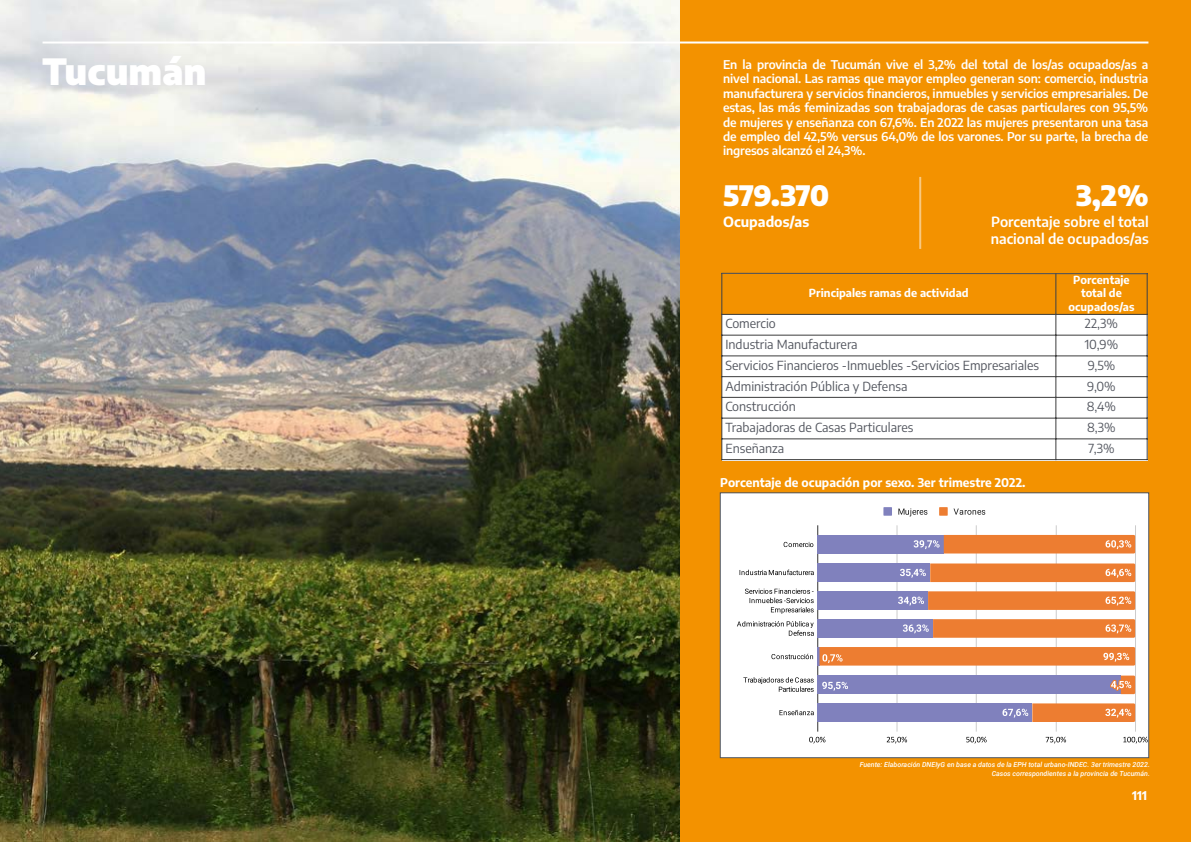
<style>
.page{position:relative;width:1191px;height:842px;background:#fff}
.page>*{position:absolute;margin:0;border:0;box-sizing:border-box;transform-origin:0 0}
.t1{font:900 36px "Encode Sans";color:#fff}
.t2{font:900 28px "Encode Sans";letter-spacing:-.02em;color:#fff}
.t3{font:600 14px/16.8px "Encode Sans";color:#fff}
.t4{font:700 14px "Encode Sans";color:#fff}
.t5{font:12.4px "Encode Sans";color:#52555e}
.t6{font:600 12px/14.4px "Encode Sans";letter-spacing:-.01em;color:#fff;text-align:justify}
.t7{font:700 12px "Encode Sans";color:#fff}
.t8{font:700 11.1px/13.5px "Encode Sans";color:#fff;text-align:center}
.t9{font:italic 500 7px/8.4px "Roboto";color:#fff;text-align:right}
</style>
<div class="page">
<img style="left:0;top:0;width:680px;height:842px">
<div style="left:680px;top:0;width:511px;height:842px;background:#f39200"></div>
<div style="left:720px;top:493px;width:428px;height:265px;background:#fff"></div>
<hr style="left:817px;top:525px;width:1px;height:207px;background:#333">
<hr style="left:896px;top:525px;width:1px;height:207px;background:#ccc">
<hr style="left:976px;top:525px;width:1px;height:207px;background:#ccc">
<hr style="left:1056px;top:525px;width:1px;height:207px;background:#ccc">
<hr style="left:1135px;top:525px;width:1px;height:207px;background:#ccc">
<div style="left:817px;top:535px;width:126px;height:18px;background:#8081bd"></div>
<div style="left:817px;top:563px;width:113px;height:19px;background:#8081bd"></div>
<div style="left:817px;top:591px;width:111px;height:19px;background:#8081bd"></div>
<div style="left:817px;top:619px;width:116px;height:19px;background:#8081bd"></div>
<div style="left:817px;top:676px;width:303px;height:18px;background:#8081bd"></div>
<div style="left:817px;top:703px;width:215px;height:19px;background:#8081bd"></div>
<svg style="left:822px;top:681px;width:26px;height:10px"></svg>
<svg style="left:913px;top:535px;width:222px;height:18px;background:#e08249"></svg>
<svg style="left:897px;top:562px;width:238px;height:20px"></svg>
<svg style="left:896px;top:590px;width:239px;height:20px"></svg>
<svg style="left:903px;top:619px;width:232px;height:19px;background:#e1844b"></svg>
<svg style="left:1108px;top:675px;width:27px;height:19px"></svg>
<svg style="left:1002px;top:702px;width:133px;height:20px"></svg>
<svg style="left:783px;top:542px;width:30px;height:5px"></svg>
<svg style="left:739px;top:570px;width:75px;height:5px"></svg>
<svg style="left:745px;top:589px;width:68px;height:25px"></svg>
<svg style="left:737px;top:621px;width:77px;height:15px"></svg>
<svg style="left:771px;top:647px;width:364px;height:19px;background:#ec9051"></svg>
<svg style="left:743px;top:677px;width:70px;height:15px"></svg>
<svg style="left:779px;top:710px;width:35px;height:5px"></svg>
<svg style="left:809px;top:737px;width:16px;height:6px"></svg>
<svg style="left:886px;top:737px;width:21px;height:6px"></svg>
<svg style="left:966px;top:737px;width:20px;height:6px"></svg>
<svg style="left:1045px;top:737px;width:21px;height:6px"></svg>
<svg style="left:1123px;top:737px;width:24px;height:6px"></svg>
<div style="left:883px;top:507px;width:9px;height:9px;background:#8081bd"></div>
<svg style="left:898px;top:508px;width:29px;height:8px"></svg>
<div style="left:939px;top:507px;width:8px;height:9px;background:#ed7d31"></div>
<svg style="left:953px;top:508px;width:32px;height:7px"></svg>
<div style="left:720px;top:492px;width:429px;height:266px;border:1px solid #4f545c"></div>
<hr style="left:43px;top:42px;width:1105px;height:2px;background:#fff">
<div style="left:722px;top:315px;width:425px;height:145px;background:#fff"></div>
<hr style="left:721px;top:273px;width:1px;height:187px;background:#434343">
<hr style="left:1055px;top:273px;width:1px;height:187px;background:#434343">
<hr style="left:721px;top:314px;width:426px;height:1px;background:#434343">
<hr style="left:721px;top:335px;width:426px;height:1px;background:#434343">
<hr style="left:721px;top:355px;width:426px;height:1px;background:#434343">
<hr style="left:721px;top:376px;width:426px;height:1px;background:#434343">
<hr style="left:721px;top:397px;width:426px;height:1px;background:#434343">
<hr style="left:721px;top:418px;width:426px;height:1px;background:#434343">
<hr style="left:721px;top:438px;width:426px;height:1px;background:#434343">
<hr style="left:721px;top:459px;width:426px;height:1px;background:#434343">
<hr style="left:1146px;top:273px;width:1px;height:187px;background:#434343">
<svg style="left:721px;top:272px;width:427px;height:3px"></svg>
<hr style="left:919px;top:177px;width:2px;height:72px;background:#fff">
<h1 class="t1" style="left:43px;top:47px;width:166px">Tucumán</h1>
<p class="t6" style="left:723px;top:57px;width:427px">En la provincia de Tucumán vive el 3,2% del total de los/as ocupados/as a nivel nacional. Las ramas que mayor empleo generan son: comercio, industria manufacturera y servicios financieros, inmuebles y servicios empresariales. De estas, las más feminizadas son trabajadoras de casas particulares con 95,5% de mujeres y enseñanza con 67,6%. En 2022 las mujeres presentaron una tasa de empleo del 42,5% versus 64,0% de los varones. Por su parte, la brecha de ingresos alcanzó el 24,3%.</p>
<h2 class="t2" style="left:723px;top:176px;width:108px">579.370</h2>
<p class="t4" style="left:723px;top:212px;width:88px">Ocupados/as</p>
<p class="t8" style="left:809px;top:286px;width:161px">Principales ramas de actividad</p>
<h2 class="t2" style="left:1076px;top:176px;width:74px">3,2%</h2>
<p class="t3" style="left:990px;top:213px;width:159px">Porcentaje sobre el total nacional de ocupados/as</p>
<p class="t8" style="left:1068px;top:272px;width:68px">Porcentaje total de ocupados/as</p>
<p class="t5" style="left:725px;top:315px;width:52px">Comercio</p>
<p class="t5" style="left:1085px;top:315px;width:35px">22,3%</p>
<p class="t5" style="left:725px;top:336px;width:134px">Industria Manufacturera</p>
<p class="t5" style="left:1084px;top:336px;width:35px">10,9%</p>
<p class="t5" style="left:725px;top:357px;width:315px">Servicios Financieros -Inmuebles -Servicios Empresariales</p>
<p class="t5" style="left:1087px;top:357px;width:29px">9,5%</p>
<p class="t5" style="left:725px;top:377px;width:183px">Administración Pública y Defensa</p>
<p class="t5" style="left:1087px;top:377px;width:30px">9,0%</p>
<p class="t5" style="left:725px;top:398px;width:72px">Construcción</p>
<p class="t5" style="left:1087px;top:398px;width:31px">8,4%</p>
<p class="t5" style="left:725px;top:419px;width:189px">Trabajadoras de Casas Particulares</p>
<p class="t5" style="left:1087px;top:419px;width:30px">8,3%</p>
<p class="t5" style="left:725px;top:440px;width:60px">Enseñanza</p>
<p class="t5" style="left:1088px;top:440px;width:28px">7,3%</p>
<p class="t7" style="left:720px;top:474px;width:307px">Porcentaje de ocupación por sexo. 3er trimestre 2022.</p>
<p class="t9" style="left:859px;top:760px;width:292px">Fuente: Elaboración DNEIyG en base a datos de la EPH total urbano-INDEC. 3er trimestre 2022.<br>Casos correspondientes a la provincia de Tucumán.</p>
<p class="t7" style="left:1132px;top:787px;width:16px">111</p>
</div>
